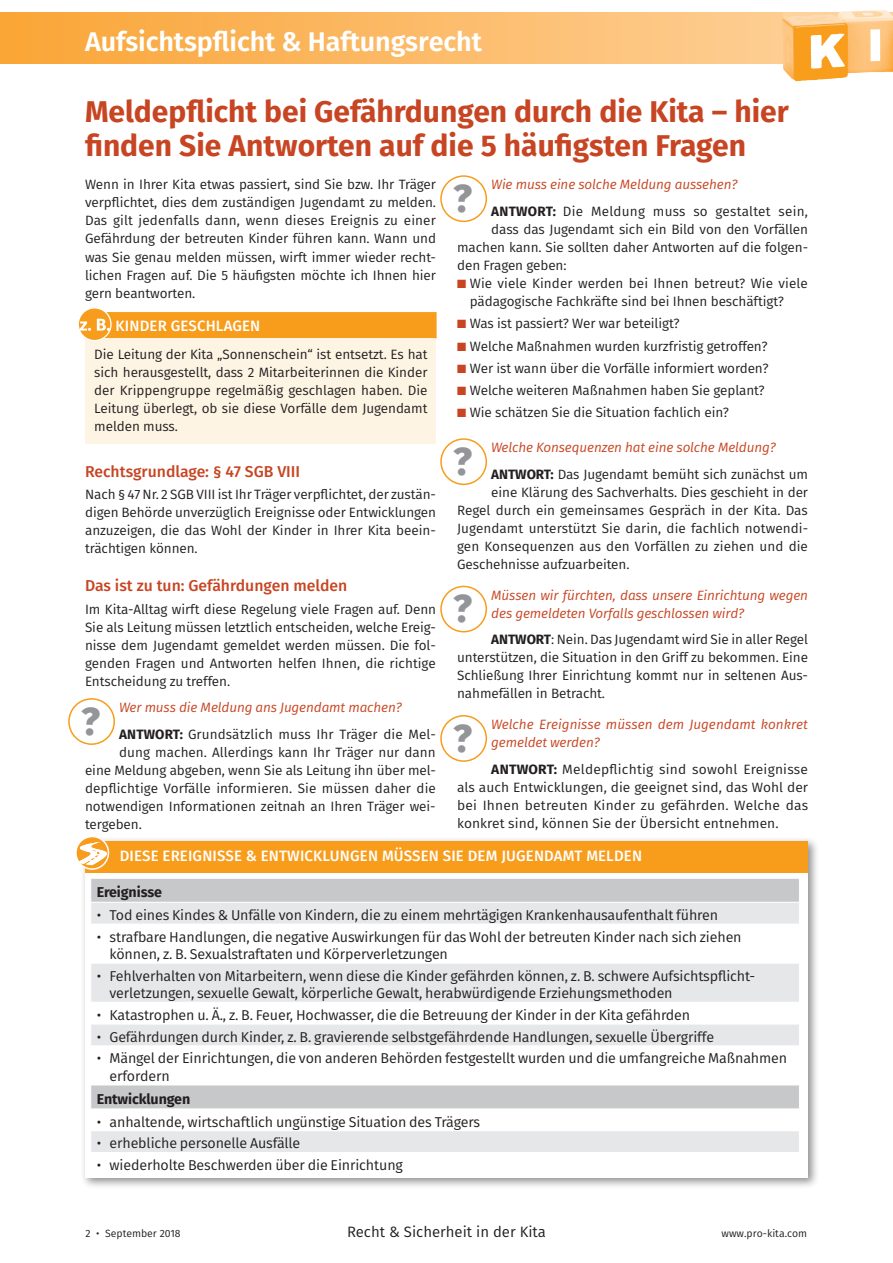
<style>
.page{position:relative;width:893px;height:1263px;background:#fff}
.page>*{position:absolute;margin:0;border:0;box-sizing:border-box;transform-origin:0 0}
.t1{font:800 39px "Fira Sans";color:#939598}
.t2{font:700 30px/34.5px "Fira Sans";color:#c74522}
.t3{font:600 27px "Fira Sans";letter-spacing:-.005em;color:#fff}
.t4{font:500 15.75px "Fira Sans";color:#c74522}
.t5{font:500 15px "Fira Sans";letter-spacing:.01em;color:#fff}
.t6{font:15px "Fira Sans";color:#231f20}
.t7{font:14.25px/17.2px "Fira Sans";letter-spacing:-.01em;color:#231f20}
.t8{font:700 14.25px "Fira Sans";letter-spacing:-.005em;color:#231f20}
.t9{font:13.5px/18px "Fira Sans";letter-spacing:-.005em;color:#231f20;text-align:justify}
.t10{font:italic 13.5px/26.5px "Fira Sans";letter-spacing:-.01em;color:#c74522}
.t11{font:10.5px "Fira Sans";color:#231f20}
.s1{font-weight:700;font-style:normal;color:#231f20}
.s2{font-style:normal;color:#231f20}
.s3{color:#c74522}
.s4{font-weight:700}
</style>
<div class="page">
<svg style="left:0;top:13px;width:782px;height:51px;background:#fbb964"></svg>
<img style="left:782px;top:12px;width:66px;height:69px">
<img style="left:795px;top:10px;width:98px;height:65px">
<div style="left:86px;top:313px;width:350px;height:25px;background:#f89c1c"></div>
<div style="left:86px;top:338px;width:350px;height:106px;background:#fef4e4"></div>
<hr style="left:85px;top:312px;width:352px;height:2px;background:#f89c1c">
<hr style="left:435px;top:314px;width:2px;height:24px;background:#f89c1c">
<svg style="left:78px;top:308px;width:33px;height:33px"></svg>
<div style="left:78px;top:307px;width:34px;height:34px;border:1px solid #fff;border-radius:50%"></div>
<svg style="left:80px;top:319px;width:30px;height:12px"></svg>
<div style="left:68px;top:698px;width:47px;height:47px;border:2px solid #f89c1c;border-radius:50%"></div>
<div style="left:440px;top:175px;width:47px;height:47px;border:2px solid #f89c1c;border-radius:50%"></div>
<div style="left:440px;top:438px;width:47px;height:47px;border:2px solid #f89c1c;border-radius:50%"></div>
<div style="left:440px;top:586px;width:47px;height:46px;border:2px solid #f89c1c;border-radius:50%"></div>
<div style="left:440px;top:715px;width:47px;height:47px;border:2px solid #f89c1c;border-radius:50%"></div>
<div style="left:81px;top:836px;width:738px;height:353px;background:#231f20;opacity:.5"></div>
<div style="left:86px;top:841px;width:722px;height:337px;background:#fff"></div>
<div style="left:86px;top:841px;width:722px;height:32px;background:#f89c1c"></div>
<div style="left:91px;top:879px;width:708px;height:23px;background:#c7c8ca"></div>
<div style="left:91px;top:903px;width:708px;height:21px;background:#e6e7e9"></div>
<svg style="left:91px;top:964px;width:708px;height:188px"></svg>
<hr style="left:90px;top:1002px;width:710px;height:1px;background:#fff">
<hr style="left:90px;top:1024px;width:710px;height:1px;background:#fff">
<hr style="left:90px;top:1045px;width:710px;height:1px;background:#fff">
<hr style="left:90px;top:1084px;width:710px;height:1px;background:#fff">
<hr style="left:90px;top:1108px;width:710px;height:1px;background:#fff">
<hr style="left:90px;top:1130px;width:710px;height:1px;background:#fff">
<svg style="left:76px;top:836px;width:32px;height:33px"></svg>
<svg style="left:78px;top:842px;width:30px;height:23px"></svg>
<div style="left:75px;top:836px;width:34px;height:34px;border:2px solid #fff;border-radius:50%"></div>
<h3 class="t3" style="left:85px;top:19px;width:398px">Aufsichtspflicht &amp; Haftungsrecht</h3>
<h2 class="t2" style="left:85px;top:92px;width:705px">Meldepflicht bei Gefährdungen durch die Kita – hier finden Sie Antworten auf die 5 häufigsten Fragen</h2>
<p class="t9" style="left:85px;top:175px;width:353px">Wenn in Ihrer Kita etwas passiert, sind Sie bzw. Ihr Träger verpflichtet, dies dem zuständigen Jugendamt zu melden.<br>Das gilt jedenfalls dann, wenn dieses Ereignis zu einer Gefährdung der betreuten Kinder führen kann. Wann und was Sie genau melden müssen, wirft immer wieder recht&shy;lichen Fragen auf. Die 5 häufigsten möchte ich Ihnen hier gern beantworten.</p>
<p class="t5" style="left:116px;top:314px;width:146px">KINDER GESCHLAGEN</p>
<p class="t9" style="left:94px;top:345px;width:335px">Die Leitung der Kita „Sonnenschein“ ist entsetzt. Es hat sich herausgestellt, dass 2 Mitarbeiterinnen die Kinder der Krippengruppe regelmäßig geschlagen haben. Die Leitung überlegt, ob sie diese Vorfälle dem Jugendamt melden muss.</p>
<p class="t4" style="left:85px;top:458px;width:217px">Rechtsgrundlage: § 47 SGB VIII</p>
<p class="t9" style="left:85px;top:485px;width:352px">Nach § 47 Nr. 2 SGB VIII ist Ihr Träger verpflichtet, der zustän&shy;digen Behörde unverzüglich Ereignisse oder Entwicklungen anzuzeigen, die das Wohl der Kinder in Ihrer Kita beein&shy;trächtigen können.</p>
<p class="t4" style="left:85px;top:573px;width:264px">Das ist zu tun: Gefährdungen melden</p>
<p class="t9" style="left:85px;top:600px;width:352px">Im Kita-Alltag wirft diese Regelung viele Fragen auf. Denn Sie als Leitung müssen letztlich entscheiden, welche Ereig&shy;nisse dem Jugendamt gemeldet werden müssen. Die fol&shy;genden Fragen und Antworten helfen Ihnen, die richtige Entscheidung zu treffen.</p>
<p class="t10" style="left:119px;top:694px;width:318px">Wer muss die Meldung ans Jugendamt machen?<br><span class="s1">ANTWORT:</span> <span class="s2">Grundsätzlich muss Ihr Träger die Mel-</span></p>
<p class="t9" style="left:85px;top:743px;width:352px;text-indent:34px">dung machen. Allerdings kann Ihr Träger nur dann eine Meldung abgeben, wenn Sie als Leitung ihn über mel&shy;depflichtige Vorfälle informieren. Sie müssen daher die notwendigen Informationen zeitnah an Ihren Träger wei&shy;tergeben.</p>
<p class="t10" style="left:491px;top:171px;width:318px">Wie muss eine solche Meldung aussehen?<br><span class="s1">ANTWORT:</span> <span class="s2">Die Meldung muss so gestaltet sein,</span></p>
<p class="t9" style="left:457px;top:220px;width:352px;text-indent:34px">dass das Jugendamt sich ein Bild von den Vorfällen machen kann. Sie sollten daher Antworten auf die folgen&shy;den Fragen geben:</p>
<p class="t9" style="left:470px;top:274px;width:339px;text-indent:-13px"><span class="s3">■</span> Wie viele Kinder werden bei Ihnen betreut? Wie viele pädagogische Fachkräfte sind bei Ihnen beschäftigt?</p>
<p class="t9" style="left:457px;top:314px;width:224px"><span class="s3">■</span> Was ist passiert? Wer war beteiligt?</p>
<p class="t9" style="left:457px;top:337px;width:312px"><span class="s3">■</span> Welche Maßnahmen wurden kurzfristig getroffen?</p>
<p class="t9" style="left:457px;top:359px;width:313px"><span class="s3">■</span> Wer ist wann über die Vorfälle informiert worden?</p>
<p class="t9" style="left:457px;top:381px;width:309px"><span class="s3">■</span> Welche weiteren Maßnahmen haben Sie geplant?</p>
<p class="t9" style="left:457px;top:403px;width:273px"><span class="s3">■</span> Wie schätzen Sie die Situation fachlich ein?</p>
<p class="t10" style="left:491px;top:434px;width:318px">Welche Konsequenzen hat eine solche Meldung?<br><span class="s1">ANTWORT:</span> <span class="s2">Das Jugendamt bemüht sich zunächst um</span></p>
<p class="t9" style="left:457px;top:483px;width:353px;text-indent:34px">eine Klärung des Sachverhalts. Dies geschieht in der Regel durch ein gemeinsames Gespräch in der Kita. Das Jugendamt unterstützt Sie darin, die fachlich notwendi&shy;gen Konsequenzen aus den Vorfällen zu ziehen und die Geschehnisse aufzuarbeiten.</p>
<p class="t10" style="left:491px;top:586px;width:318px;line-height:18px">Müssen wir fürchten, dass unsere Einrichtung wegen des gemeldeten Vorfalls geschlossen wird?</p>
<p class="t9" style="left:457px;top:630px;width:352px;text-indent:34px"><span class="s4">ANTWORT</span>: Nein. Das Jugendamt wird Sie in aller Regel unterstützen, die Situation in den Griff zu bekommen. Eine Schließung Ihrer Einrichtung kommt nur in seltenen Aus&shy;nahmefällen in Betracht.</p>
<p class="t10" style="left:491px;top:715px;width:318px;line-height:18px">Welche Ereignisse müssen dem Jugendamt konkret gemeldet werden?</p>
<p class="t9" style="left:457px;top:760px;width:353px;text-indent:34px"><span class="s4">ANTWORT:</span> Meldepflichtig sind sowohl Ereignisse als auch Entwicklungen, die geeignet sind, das Wohl der bei Ihnen betreuten Kinder zu gefährden. Welche das konkret sind, können Sie der Übersicht entnehmen.</p>
<h1 class="t1" style="left:453px;top:164px;width:21px">?</h1>
<h1 class="t1" style="left:453px;top:427px;width:21px">?</h1>
<h1 class="t1" style="left:453px;top:575px;width:21px">?</h1>
<h1 class="t1" style="left:81px;top:687px;width:21px">?</h1>
<h1 class="t1" style="left:453px;top:704px;width:21px">?</h1>
<p class="t5" style="left:120px;top:844px;width:524px">DIESE EREIGNISSE &amp; ENTWICKLUNGEN MÜSSEN SIE DEM JUGENDAMT MELDEN</p>
<p class="t8" style="left:97px;top:880px;width:67px">Ereignisse</p>
<p class="t7" style="left:97px;top:906px;width:623px">• Tod eines Kindes &amp; Unfälle von Kindern, die zu einem mehrtägigen Krankenhausaufenthalt führen</p>
<p class="t7" style="left:110px;top:928px;width:634px;text-indent:-13px">• strafbare Handlungen, die negative Auswirkungen für das Wohl der betreuten Kinder nach sich ziehen können, z. B. Sexualstraftaten und Körperverletzungen</p>
<p class="t7" style="left:110px;top:967px;width:646px;text-indent:-13px">• Fehlverhalten von Mitarbeitern, wenn diese die Kinder gefährden können, z. B. schwere Aufsichtspflicht&shy;verletzungen, sexuelle Gewalt, körperliche Gewalt, herabwürdigende Erziehungsmethoden</p>
<p class="t7" style="left:97px;top:1006px;width:595px">• Katastrophen u. Ä., z. B. Feuer, Hochwasser, die die Betreuung der Kinder in der Kita gefährden</p>
<p class="t7" style="left:97px;top:1028px;width:619px">• Gefährdungen durch Kinder, z. B. gravierende selbstgefährdende Handlungen, sexuelle Übergriffe</p>
<p class="t7" style="left:110px;top:1049px;width:679px;text-indent:-13px">• Mängel der Einrichtungen, die von anderen Behörden festgestellt wurden und die umfangreiche Maßnahmen erfordern</p>
<p class="t8" style="left:97px;top:1087px;width:95px">Entwicklungen</p>
<p class="t7" style="left:97px;top:1112px;width:385px">• anhaltende, wirtschaftlich ungünstige Situation des Trägers</p>
<p class="t7" style="left:97px;top:1134px;width:205px">• erhebliche personelle Ausfälle</p>
<p class="t7" style="left:97px;top:1156px;width:308px">• wiederholte Beschwerden über die Einrichtung</p>
<p class="t11" style="left:85px;top:1225px;width:97px">2 • September 2018</p>
<p class="t6" style="left:347px;top:1220px;width:200px">Recht &amp; Sicherheit in der Kita</p>
<p class="t11" style="left:722px;top:1225px;width:87px">www.pro-kita.com</p>
</div>
